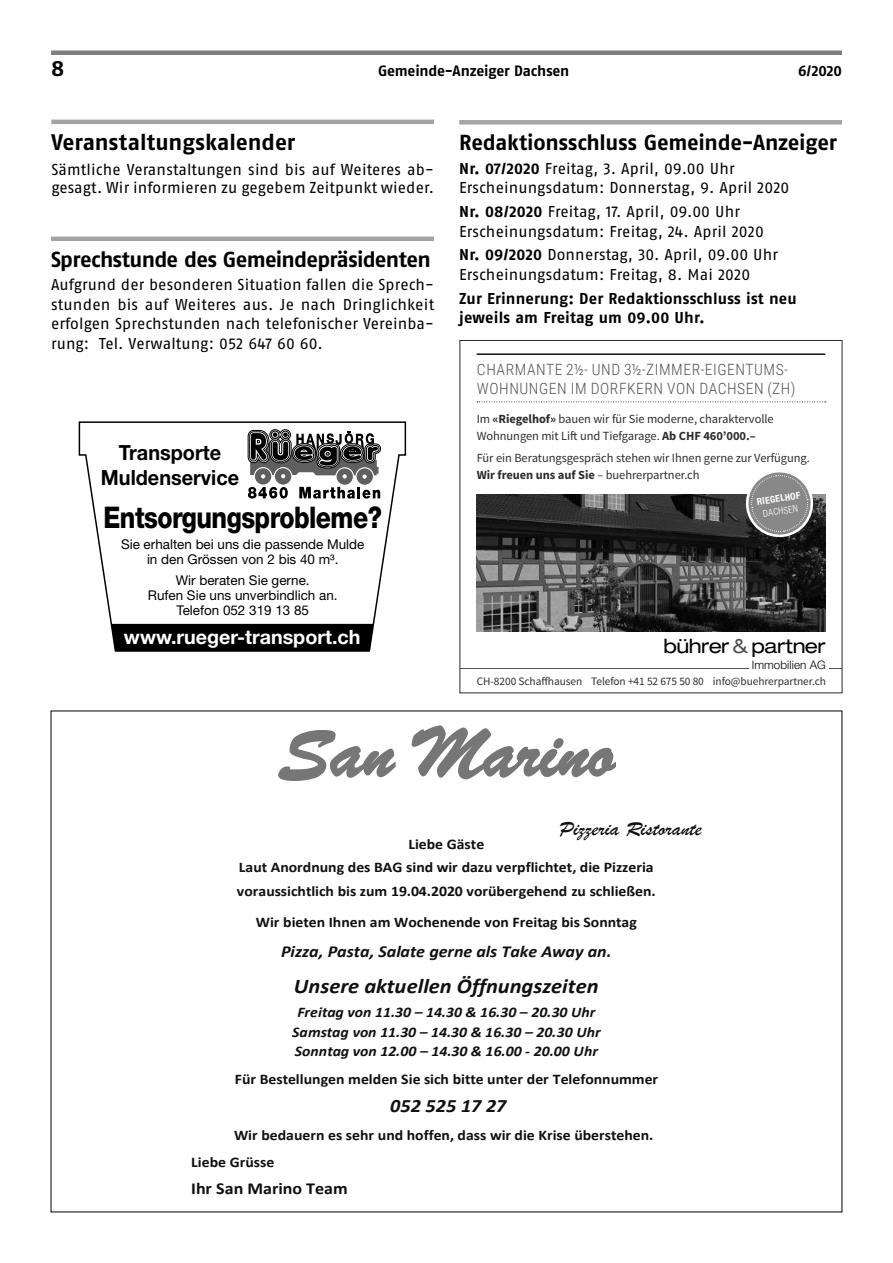
<style>
.page{position:relative;width:893px;height:1263px;background:#fff}
.page>*{position:absolute;margin:0;border:0;box-sizing:border-box;transform-origin:0 0}
.t1{font:75.6px "Brush Script";color:#767676;scale:1.07 1}
.t2{font:800 29.85px "Helvetica Neue";letter-spacing:-.02em;color:#000;scale:.83 1}
.t3{font:22.5px "Fago No Bold Lf";letter-spacing:-.005em;color:#000}
.t4{font:21.75px "Fago No Bold Lf";letter-spacing:-.02em;color:#000}
.t5{font:italic 700 21px "Calibri";color:#101010;scale:1.07 1}
.t6{font:21px "Brush Script";color:#101010;scale:1.07 1}
.t7{font:700 20.85px/25px "Helvetica Neue";color:#000;text-align:center;scale:.95 1}
.t8{font:expanded 19.8px "Helvetica Neue";letter-spacing:-.025em;color:#000}
.t9{font:700 19.65px "Helvetica Neue";color:#fff}
.t10{font:italic 700 18.9px "Calibri";letter-spacing:-.005em;color:#101010;scale:1.07 1}
.t11{font:italic 700 16.8px "Calibri";color:#101010;scale:1.07 1}
.t12{font:700 16.8px "Calibri";color:#101010;scale:1.07 1}
.t13{font:15.75px/19.5px "Fago No Regular LF";letter-spacing:.005em;color:#000}
.t14{font:15.75px/19.5px "Fago No Bold Lf";letter-spacing:.01em;color:#000}
.t15{font:300 15.6px/18.3px "Roboto Condensed";letter-spacing:.035em;color:#535353}
.t16{font:15px "Fago No Bold Lf";letter-spacing:-.015em;color:#000}
.t17{font:700 14.7px/23.5px "Calibri";color:#101010;text-align:center;scale:1.07 1}
.t18{font:italic 700 14.7px/19.4px "Calibri";letter-spacing:-.005em;color:#101010;text-align:center;scale:1.07 1}
.t19{font:13.5px/15px "Helvetica Neue";color:#000;text-align:center}
.t20{font:12.45px/17.1px "Source Sans Pro";letter-spacing:-.005em;color:#2d2d2d}
.t21{font:300 11.7px "Helvetica Neue";letter-spacing:.005em;color:#000}
.t22{font:11.4px "Source Sans Pro";letter-spacing:-.005em;color:#2d2d2d}
.t23{font:700 condensed 9.45px "Helvetica Neue";color:#fff}
.t24{font:300 condensed 9.45px "Helvetica Neue";color:#fff}
.s1{font-family:"Fago No Bold Lf"}
.s2{font-weight:700}
.s3{color:#535353}
</style>
<div class="page">
<div style="left:51px;top:50px;width:791px;height:5px;background:#7e7e7e"></div>
<div style="left:459px;top:120px;width:383px;height:5px;background:#a4a4a4"></div>
<hr style="left:51px;top:120px;width:383px;height:4px;background:#a4a4a4">
<hr style="left:51px;top:237px;width:383px;height:4px;background:#a4a4a4">
<svg style="left:78px;top:421px;width:329px;height:231px"></svg>
<div style="left:111px;top:624px;width:262px;height:27px;background:#000"></div>
<svg style="left:247px;top:421px;width:134px;height:78px"></svg>
<img style="left:477px;top:495px;width:348px;height:136px">
<hr style="left:477px;top:353px;width:348px;height:2px;background:#1b1b1b">
<svg style="left:477px;top:401px;width:349px;height:1px"></svg>
<hr style="left:460px;top:668px;width:288px;height:1px;background:#535353">
<svg style="left:745px;top:472px;width:69px;height:66px"></svg>
<h3 class="t3" style="left:51px;top:55px;width:15px">8</h3>
<p class="t16" style="left:378px;top:62px;width:193px">Gemeinde-Anzeiger Dachsen</p>
<p class="t16" style="left:798px;top:62px;width:45px">6/2020</p>
<h3 class="t3" style="left:51px;top:129px;width:246px">Veranstaltungskalender</h3>
<p class="t13" style="left:51px;top:161px;width:384px;line-height:17.2px">Sämtliche Veranstaltungen sind bis auf Weiteres ab&shy;gesagt. Wir informieren zu gegebem Zeitpunkt wieder.</p>
<h3 class="t4" style="left:51px;top:246px;width:381px">Sprechstunde des Gemeindepräsidenten</h3>
<p class="t13" style="left:51px;top:275px;width:385px;text-align:justify">Aufgrund der besonderen Situation fallen die Sprech&shy;stunden bis auf Weiteres aus. Je nach Dringlichkeit erfolgen Sprechstunden nach telefonischer Vereinba&shy;rung: Tel. Verwaltung: 052 647 60 60.</p>
<h3 class="t7" style="left:101px;top:440px;width:147px">Transporte<br>Muldenservice</h3>
<h2 class="t2" style="left:103px;top:500px;width:337px">Entsorgungsprobleme?</h2>
<p class="t19" style="left:121px;top:537px;width:245px">Sie erhalten bei uns die passende Mulde in den Grössen von 2 bis 40 m³.</p>
<p class="t19" style="left:148px;top:573px;width:191px">Wir beraten Sie gerne.<br>Rufen Sie uns unverbindlich an.<br>Telefon 052 319 13 85</p>
<p class="t9" style="left:124px;top:625px;width:238px">www.rueger-transport.ch</p>
<h3 class="t4" style="left:459px;top:130px;width:379px">Redaktionsschluss Gemeinde-Anzeiger</h3>
<p class="t13" style="left:459px;top:158px;width:332px"><span class="s1">Nr. 07/2020</span> Freitag, 3. April, 09.00 Uhr<br>Erscheinungsdatum: Donnerstag, 9. April 2020</p>
<p class="t13" style="left:459px;top:202px;width:306px"><span class="s1">Nr. 08/2020</span> Freitag, 17. April, 09.00 Uhr<br>Erscheinungsdatum: Freitag, 24. April 2020</p>
<p class="t13" style="left:459px;top:245px;width:320px"><span class="s1">Nr. 09/2020</span> Donnerstag, 30. April, 09.00 Uhr<br>Erscheinungsdatum: Freitag, 8. Mai 2020</p>
<p class="t14" style="left:459px;top:288px;width:339px">Zur Erinnerung: Der Redaktionsschluss ist neu jeweils am Freitag um 09.00 Uhr.</p>
<p class="t15" style="left:477px;top:360px;width:320px">CHARMANTE 2½- UND 3½-ZIMMER-EIGENTUMS-<br>WOHNUNGEN IM DORFKERN VON DACHSEN (ZH)</p>
<p class="t20" style="left:477px;top:411px;width:299px">Im <span class="s2">«Riegelhof»</span> bauen wir für Sie moderne, charaktervolle<br>Wohnungen mit Lift und Tiefgarage. <span class="s2">Ab CHF 460ʼ000.–</span></p>
<p class="t20" style="left:477px;top:449px;width:335px">Für ein Beratungsgespräch stehen wir Ihnen gerne zur Verfügung.<br><span class="s2">Wir freuen uns auf Sie</span> – buehrerpartner.ch</p>
<p class="t23" style="left:756px;top:496px;width:45px;rotate:-8deg">RIEGELHOF</p>
<p class="t24" style="left:762px;top:508px;width:37px;rotate:-8deg">DACHSEN</p>
<p class="t8" style="left:663px;top:634px;width:163px">bührer<span class="s3">&amp;</span> partner</p>
<p class="t21" style="left:752px;top:657px;width:76px">Immobilien AG</p>
<p class="t22" style="left:477px;top:674px;width:351px">CH-8200 Schaffhausen Telefon +41 52 675 50 80 info@buehrerpartner.ch</p>
<h1 class="t1" style="left:278px;top:706px;width:315px">San Marino</h1>
<h3 class="t6" style="left:559px;top:816px;width:135px">Pizzeria Ristorante</h3>
<p class="t17" style="left:237px;top:832px;width:393px">Liebe Gäste<br>Laut Anordnung des BAG sind wir dazu verpflichtet, die Pizzeria voraussichtlich bis zum 19.04.2020 vorübergehend zu schließen.</p>
<p class="t17" style="left:256px;top:910px;width:358px">Wir bieten Ihnen am Wochenende von Freitag bis Sonntag</p>
<p class="t11" style="left:281px;top:939px;width:310px">Pizza, Pasta, Salate gerne als Take Away an.</p>
<h3 class="t5" style="left:294px;top:971px;width:286px">Unsere aktuellen Öffnungszeiten</h3>
<p class="t18" style="left:292px;top:1002px;width:290px">Freitag von 11.30 – 14.30 &amp; 16.30 – 20.30 Uhr<br>Samstag von 11.30 – 14.30 &amp; 16.30 – 20.30 Uhr<br>Sonntag von 12.00 – 14.30 &amp; 16.00 - 20.00 Uhr</p>
<p class="t17" style="left:235px;top:1067px;width:397px">Für Bestellungen melden Sie sich bitte unter der Telefonnummer</p>
<p class="t10" style="left:390px;top:1092px;width:110px">052 525 17 27</p>
<p class="t17" style="left:191px;top:1121px;width:433px;line-height:27px;text-align:left;text-indent:43px">Wir bedauern es sehr und hoffen, dass wir die Krise überstehen.<br>Liebe Grüsse</p>
<p class="t12" style="left:191px;top:1177px;width:148px">Ihr San Marino Team</p>
</div>
